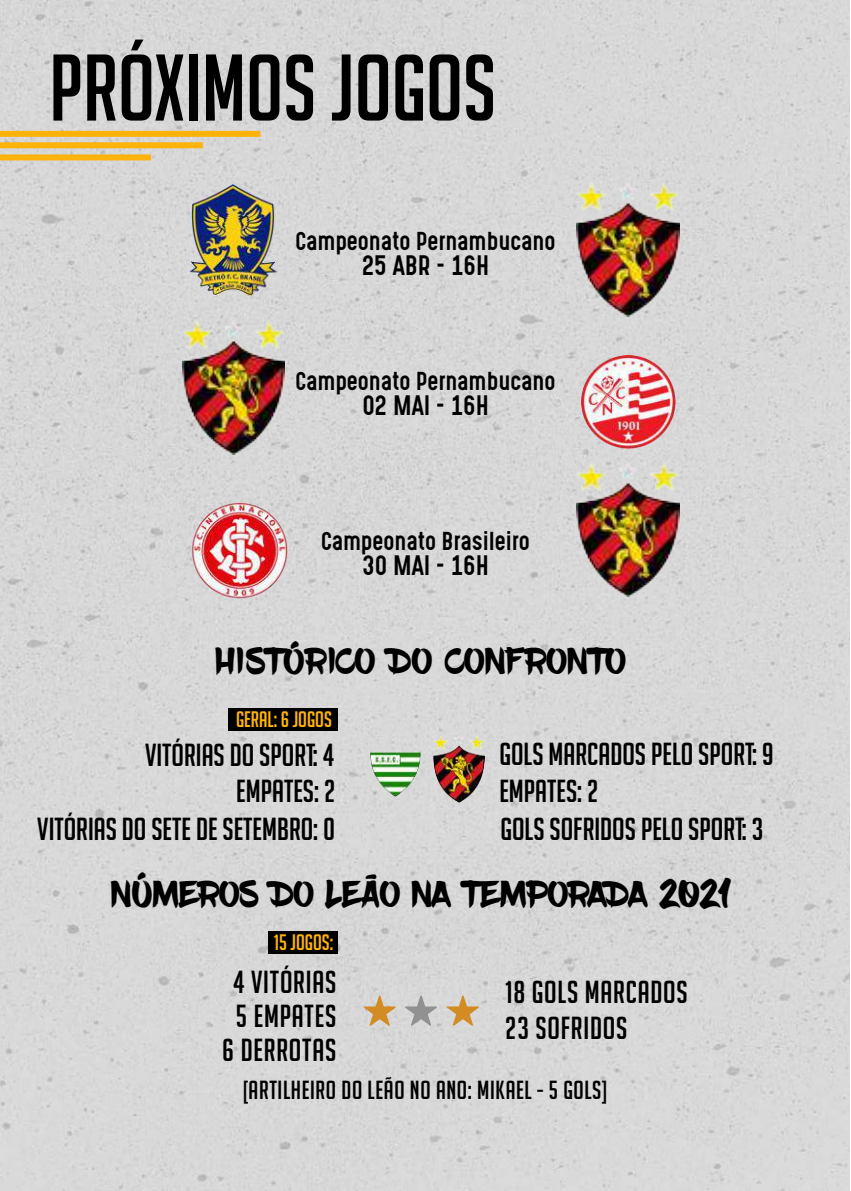
<style>
.page{position:relative;width:851px;height:1191px;background:#fff}
.page>*{position:absolute;margin:0;border:0;box-sizing:border-box;transform-origin:0 0}
.t1{font:92px "Big Noodle Titling";color:#000}
.t2{font:37.8px "Blow Brush";letter-spacing:.025em;color:#000}
.t3{font:31px "Big Noodle Titling";color:#000}
.t4{font:31px/34px "Big Noodle Titling";letter-spacing:.025em;color:#000;text-align:center}
.t5{font:25.6px "Big Noodle Titling";letter-spacing:.025em;color:#000}
.t6{font:23.8px "Gotcha Gothic";color:#000}
.t7{font:22px "Gotcha Gothic";color:#000}
.t8{font:21.8px "Big Noodle Titling";color:#ffb30a}
</style>
<div class="page">
<div style="left:0;top:0;width:849px;height:1191px;background:#d7d7d7"></div>
<div style="left:0;top:131px;width:260px;height:6px;background:#ffb30a"></div>
<div style="left:0;top:142px;width:203px;height:6px;background:#ffb30a"></div>
<div style="left:0;top:154px;width:151px;height:6px;background:#ffb30a"></div>
<img style="left:433px;top:736px;width:51px;height:66px">
<div style="left:228px;top:708px;width:110px;height:22px;background:#000"></div>
<svg style="left:446px;top:995px;width:33px;height:31px"></svg>
<svg style="left:363px;top:995px;width:33px;height:31px"></svg>
<svg style="left:405px;top:995px;width:32px;height:31px"></svg>
<div style="left:269px;top:931px;width:69px;height:23px;background:#000"></div>
<img style="left:182px;top:320px;width:103px;height:134px">
<img style="left:187px;top:183px;width:92px;height:113px">
<img style="left:181px;top:495px;width:114px;height:114px">
<img style="left:576px;top:182px;width:103px;height:134px">
<img style="left:581px;top:355px;width:94px;height:93px">
<img style="left:576px;top:462px;width:103px;height:134px">
<img style="left:369px;top:751px;width:52px;height:46px">
<h1 class="t1" style="left:49px;top:38px;width:448px">PRÓXIMOS JOGOS</h1>
<p class="t7" style="left:295px;top:224px;width:261px">Campeonato Pernambucano</p>
<p class="t6" style="left:361px;top:247px;width:129px">25 ABR - 16H</p>
<p class="t7" style="left:295px;top:364px;width:261px">Campeonato Pernambucano</p>
<p class="t6" style="left:362px;top:387px;width:128px">02 MAI - 16H</p>
<p class="t7" style="left:321px;top:524px;width:210px">Campeonato Brasileiro</p>
<p class="t6" style="left:362px;top:547px;width:128px">30 MAI - 16H</p>
<p class="t2" style="left:216px;top:639px;width:411px">HISTÓRICO DO CONFRONTO</p>
<p class="t8" style="left:236px;top:707px;width:97px">GERAL: 6 JOGOS</p>
<p class="t3" style="left:145px;top:738px;width:191px">VITÓRIAS DO SPORT: 4</p>
<p class="t3" style="left:499px;top:737px;width:276px">GOLS MARCADOS PELO SPORT: 9</p>
<p class="t3" style="left:236px;top:774px;width:101px">EMPATES: 2</p>
<p class="t3" style="left:499px;top:774px;width:101px">EMPATES: 2</p>
<p class="t3" style="left:37px;top:812px;width:299px">VITÓRIAS DO SETE DE SETEMBRO: 0</p>
<p class="t3" style="left:500px;top:812px;width:264px">GOLS SOFRIDOS PELO SPORT: 3</p>
<p class="t2" style="left:111px;top:872px;width:621px">NÚMEROS DO LEÃO NA TEMPORADA 2021</p>
<p class="t8" style="left:274px;top:930px;width:61px">15 JOGOS:</p>
<p class="t4" style="left:222px;top:965px;width:115px">4 VITÓRIAS<br>5 EMPATES<br>6 DERROTAS</p>
<p class="t4" style="left:505px;top:974px;width:184px;line-height:36px;text-align:left">18 GOLS MARCADOS<br>23 SOFRIDOS</p>
<p class="t5" style="left:243px;top:1076px;width:366px">[ARTILHEIRO DO LEÃO NO ANO: MIKAEL - 5 GOLS]</p>
</div>
